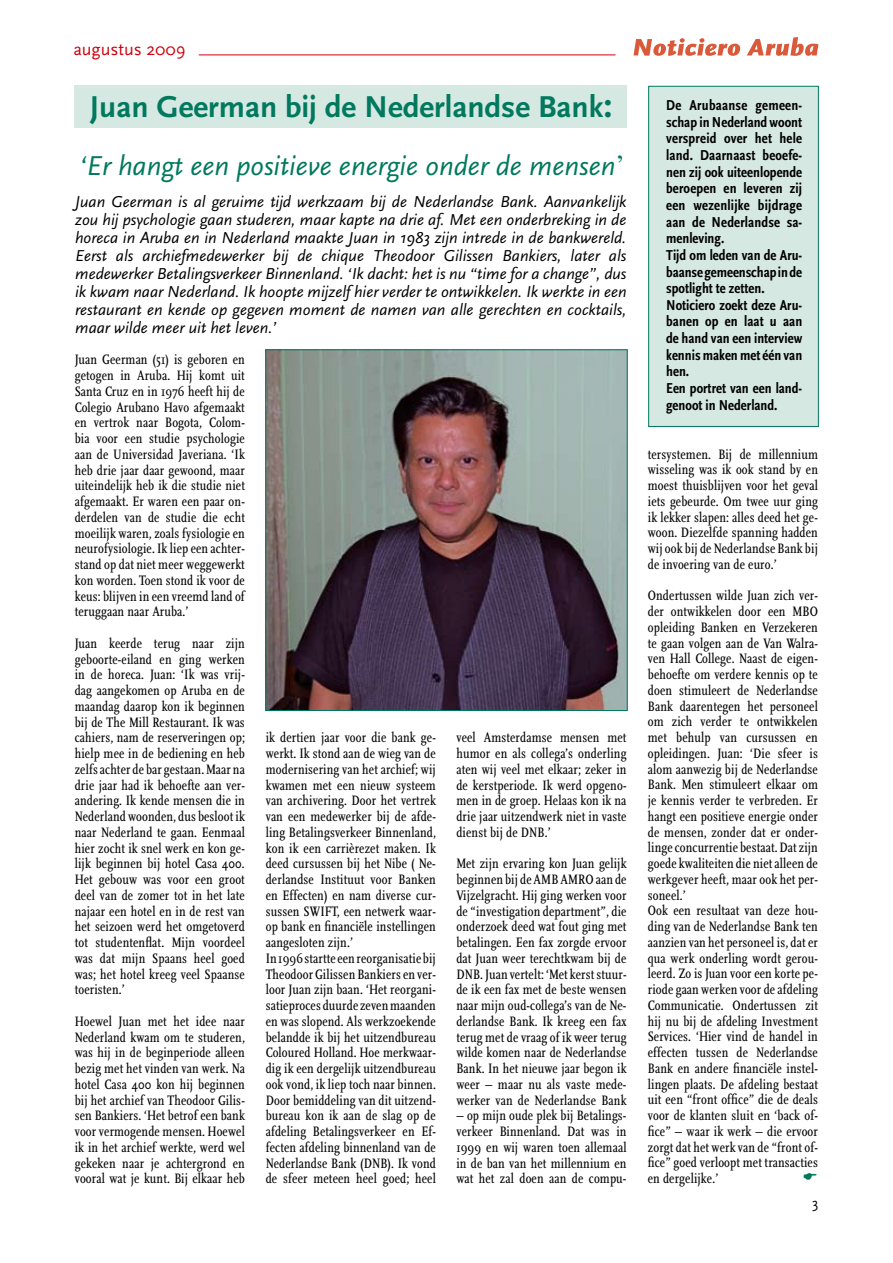
<style>
.page{position:relative;width:893px;height:1263px;background:#fff}
.page>*{position:absolute;margin:0;border:0;box-sizing:border-box;transform-origin:0 0}
.t1{font:700 31.5px "Scala Sans";color:#00795e}
.t2{font:italic 28.5px "Scala Sans";color:#00795e}
.t3{font:18px "Scala Sans";color:#d1010e}
.t4{font:italic 16.5px/18px "Scala Sans";color:#000;text-align:justify}
.t5{font:15px/16.6px "Scala Sans Bold Con";color:#000}
.t6{font:15px "Scala Sans";color:#000}
.t7{font:14.25px/15.8px "Scala Regular Con";letter-spacing:.01em;color:#000;text-align:justify}
.s1{font-size:36px}
.s2{font-family:"Times";font-style:normal}
</style>
<div class="page">
<svg style="left:633px;top:38px;width:107px;height:18px"></svg>
<svg style="left:747px;top:37px;width:71px;height:19px"></svg>
<hr style="left:199px;top:55px;width:416px;height:1px;background:#d1010e">
<div style="left:74px;top:85px;width:553px;height:43px;background:#d6e8e2"></div>
<div style="left:648px;top:86px;width:171px;height:341px;background:#d6e8e2"></div>
<img style="left:267px;top:351px;width:359px;height:358px">
<div style="left:265px;top:349px;width:363px;height:362px;border:1px solid #00795e"></div>
<p class="t3" style="left:73px;top:40px;width:114px">augustus 2009</p>
<h1 class="t1" style="left:90px;top:90px;width:524px">Juan Geerman bij de Nederlandse Bank<span class="s1">:</span></h1>
<h2 class="t2" style="left:79px;top:151px;width:547px">‘Er hangt een positieve energie onder de mensen<span class="s2">’</span></h2>
<p class="t4" style="left:75px;top:193px;width:553px">Juan Geerman is al geruime tijd werkzaam bij de Nederlandse Bank. Aanvankelijk zou hij psychologie gaan studeren, maar kapte na drie af. Met een onderbreking in de horeca in Aruba en in Nederland maakte Juan in 1983 zijn intrede in de bankwereld.<br>Eerst als archiefmedewerker bij de chique Theodoor Gilissen Bankiers, later als medewerker Betalingsverkeer Binnenland. ‘Ik dacht: het is nu “time for a change”, dus ik kwam naar Nederland. Ik hoopte mijzelf hier verder te ontwikkelen. Ik werkte in een restaurant en kende op gegeven moment de namen van alle gerechten en cocktails, maar wilde meer uit het leven.’</p>
<p class="t7" style="left:75px;top:352px;width:172px">Juan Geerman (51) is geboren en getogen in Aruba. Hij komt uit Santa Cruz en in 1976 heeft hij de Colegio Arubano Havo afgemaakt en vertrok naar Bogota, Colom&shy;bia voor een studie psychologie aan de Universidad Javeriana. ‘Ik heb drie jaar daar gewoond, maar uiteindelijk heb ik die studie niet afgemaakt. Er waren een paar on&shy;derdelen van de studie die echt moeilijk waren, zoals fysiologie en neurofysiologie. Ik liep een achter&shy;stand op dat niet meer weggewerkt kon worden. Toen stond ik voor de keus: blijven in een vreemd land of teruggaan naar Aruba.’</p>
<p class="t7" style="left:75px;top:636px;width:172px">Juan keerde terug naar zijn geboorte-eiland en ging werken in de horeca. Juan: ‘Ik was vrij&shy;dag aangekomen op Aruba en de maandag daarop kon ik beginnen bij de The Mill Restaurant. Ik was cahiers, nam de reserveringen op; hielp mee in de bediening en heb zelfs achter de bar gestaan. Maar na drie jaar had ik behoefte aan ver&shy;andering. Ik kende mensen die in Nederland woonden, dus besloot ik naar Nederland te gaan. Eenmaal hier zocht ik snel werk en kon ge&shy;lijk beginnen bij hotel Casa 400.<br>Het gebouw was voor een groot deel van de zomer tot in het late najaar een hotel en in de rest van het seizoen werd het omgetoverd tot studentenflat. Mijn voordeel was dat mijn Spaans heel goed was; het hotel kreeg veel Spaanse toeristen.’</p>
<p class="t7" style="left:75px;top:1013px;width:172px">Hoewel Juan met het idee naar Nederland kwam om te studeren, was hij in de beginperiode alleen bezig met het vinden van werk. Na hotel Casa 400 kon hij beginnen bij het archief van Theodoor Gilis&shy;sen Bankiers. ‘Het betrof een bank voor vermogende mensen. Hoewel ik in het archief werkte, werd wel gekeken naar je achtergrond en vooral wat je kunt. Bij elkaar heb</p>
<p class="t7" style="left:266px;top:730px;width:172px;text-align:left">ik dertien jaar voor die bank ge&shy;werkt. Ik stond aan de wieg van de modernisering van het archief; wij kwamen met een nieuw systeem van archivering. Door het vertrek van een medewerker bij de afde&shy;ling Betalingsverkeer Binnenland, kon ik een carrièrezet maken. Ik deed cursussen bij het Nibe ( Ne&shy;derlandse Instituut voor Banken en Effecten) en nam diverse cur&shy;sussen SWIFT, een netwerk waar&shy;op bank en financiële instellingen aangesloten zijn.’<br>In 1996 startte een reorganisatie bij<br>Theodoor Gilissen Bankiers en ver&shy;loor Juan zijn baan. ‘Het reorgani&shy;satieproces duurde zeven maanden en was slopend. Als werkzoekende belandde ik bij het uitzendbureau<br>Coloured Holland. Hoe merkwaar&shy;dig ik een dergelijk uitzendbureau ook vond, ik liep toch naar binnen.<br>Door bemiddeling van dit uitzend&shy;bureau kon ik aan de slag op de afdeling Betalingsverkeer en Ef&shy;fecten afdeling binnenland van de<br>Nederlandse Bank (DNB). Ik vond de sfeer meteen heel goed; heel</p>
<p class="t7" style="left:456px;top:730px;width:172px">veel Amsterdamse mensen met humor en als collega’s onderling aten wij veel met elkaar; zeker in de kerstperiode. Ik werd opgeno&shy;men in de groep. Helaas kon ik na drie jaar uitzendwerk niet in vaste dienst bij de DNB.’</p>
<p class="t7" style="left:456px;top:856px;width:172px">Met zijn ervaring kon Juan gelijk beginnen bij de AMB AMRO aan de Vijzelgracht. Hij ging werken voor de “investigation department”, die onderzoek deed wat fout ging met betalingen. Een fax zorgde ervoor dat Juan weer terechtkwam bij de DNB. Juan vertelt: ‘Met kerst stuur&shy;de ik een fax met de beste wensen naar mijn oud-collega’s van de Ne&shy;derlandse Bank. Ik kreeg een fax terug met de vraag of ik weer terug wilde komen naar de Nederlandse Bank. In het nieuwe jaar begon ik weer – maar nu als vaste mede&shy;werker van de Nederlandse Bank</p>
<p class="t7" style="left:456px;top:1108px;width:172px">– op mijn oude plek bij Betalings&shy;verkeer Binnenland. Dat was in 1999 en wij waren toen allemaal in de ban van het millennium en wat het zal doen aan de compu-</p>
<p class="t5" style="left:666px;top:97px;width:138px">De Arubaanse gemeen&shy;schap in Nederland woont verspreid over het hele land. Daarnaast beoefe&shy;nen zij ook uiteenlopende beroepen en leveren zij een wezenlijke bijdrage aan de Nederlandse sa&shy;menleving.<br>Tijd om leden van de Aru&shy;baanse gemeenschap in de spotlight te zetten.<br>Noticiero zoekt deze Aru&shy;banen op en laat u aan de hand van een interview kennis maken met één van hen.<br>Een portret van een land&shy;genoot in Nederland.</p>
<p class="t7" style="left:648px;top:446px;width:172px">tersystemen. Bij de millennium wisseling was ik ook stand by en moest thuisblijven voor het geval iets gebeurde. Om twee uur ging ik lekker slapen: alles deed het ge&shy;woon. Diezelfde spanning hadden wij ook bij de Nederlandse Bank bij de invoering van de euro.’</p>
<p class="t7" style="left:648px;top:588px;width:172px;text-align:left">Ondertussen wilde Juan zich ver&shy;der ontwikkelen door een MBO opleiding Banken en Verzekeren te gaan volgen aan de Van Walra&shy;ven Hall College. Naast de eigen&shy;behoefte om verdere kennis op te doen stimuleert de Nederlandse<br>Bank daarentegen het personeel om zich verder te ontwikkelen met behulp van cursussen en opleidingen. Juan: ‘Die sfeer is alom aanwezig bij de Nederlandse<br>Bank. Men stimuleert elkaar om je kennis verder te verbreden. Er hangt een positieve energie onder de mensen, zonder dat er onder&shy;linge concurrentie bestaat. Dat zijn goede kwaliteiten die niet alleen de werkgever heeft, maar ook het per&shy;soneel.’<br>Ook een resultaat van deze hou&shy;ding van de Nederlandse Bank ten aanzien van het personeel is, dat er qua werk onderling wordt gerou&shy;leerd. Zo is Juan voor een korte pe&shy;riode gaan werken voor de afdeling<br>Communicatie. Ondertussen zit hij nu bij de afdeling Investment<br>Services. ‘Hier vind de handel in effecten tussen de Nederlandse<br>Bank en andere financiële instel&shy;lingen plaats. De afdeling bestaat uit een “front office” die de deals voor de klanten sluit en ‘back of&shy;fice” – waar ik werk – die ervoor zorgt dat het werk van de “front of&shy;fice” goed verloopt met transacties en dergelijke.’</p>
<p class="t6" style="left:812px;top:1195px;width:8px">3</p>
</div>
